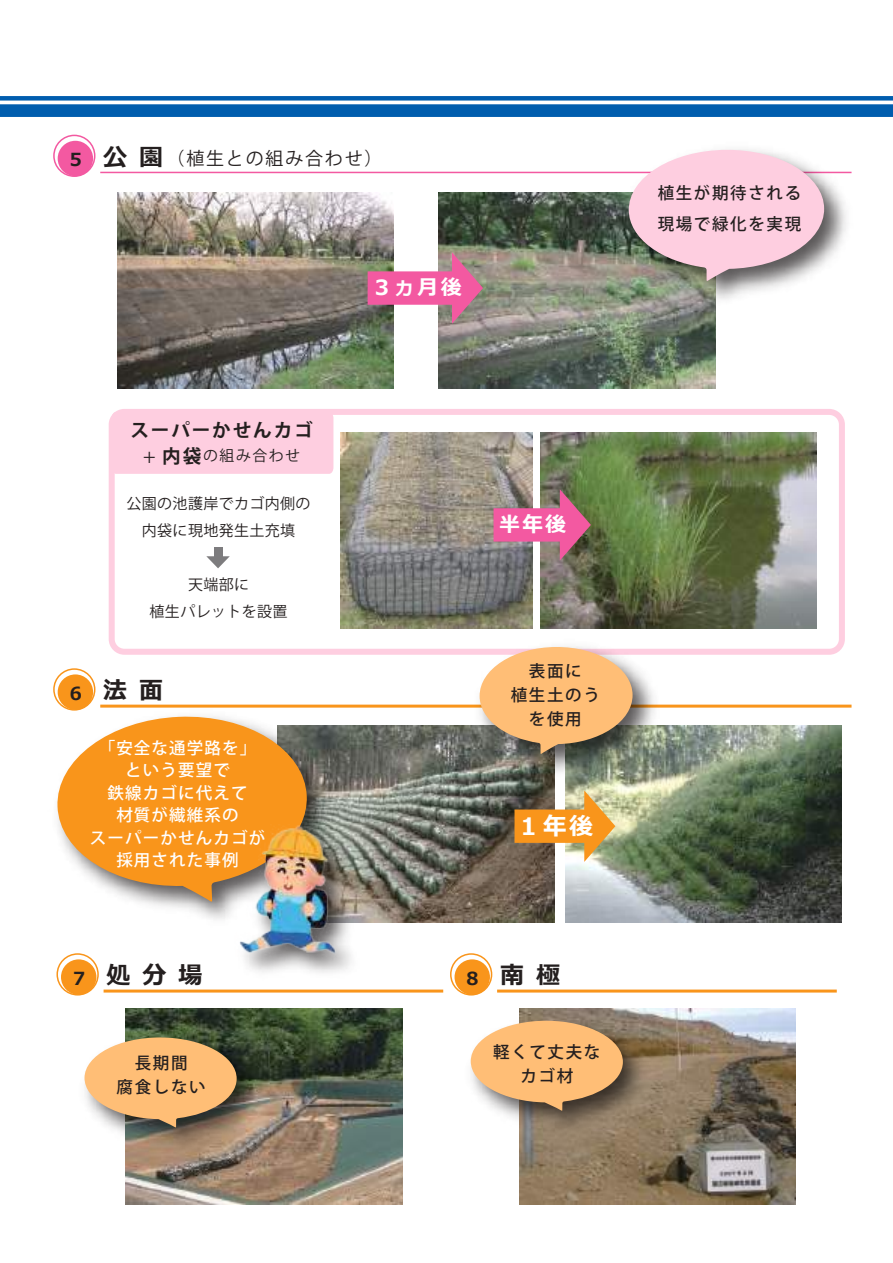
<style>
.page{position:relative;width:893px;height:1263px;background:#fff}
.page>*{position:absolute;margin:0;border:0;box-sizing:border-box;transform-origin:0 0}
.t1{font:700 24px "Meiryo";letter-spacing:.5em;color:#241f1f}
.t2{font:700 24px "Meiryo";color:#fff}
.t3{font:700 21px "Meiryo";letter-spacing:.1em;color:#fff}
.t4{font:700 18.6px "Koz Go Pro";letter-spacing:.1em;color:#241f1f}
.t5{font:18px "Koz Go Pro";letter-spacing:.1em;color:#241f1f}
.t6{font:500 16.5px/22.5px "Koz Go Pro";letter-spacing:.07em;color:#fff;text-align:center}
.t7{font:500 16.5px/24px "Koz Go Pro";letter-spacing:.1em;color:#241f1f;text-align:center}
.t8{font:15px/27px "Koz Go Pro";letter-spacing:.025em;color:#241f1f;text-align:center}
.t9{font:14.85px "Koz Go Pro";letter-spacing:.1em;color:#241f1f}
.s1{font-size:18px}
.s2{font-size:18.6px}
.s3{font-weight:700;font-size:18.6px}
</style>
<div class="page">
<img style="left:117px;top:192px;width:277px;height:197px">
<img style="left:439px;top:192px;width:276px;height:197px">
<img style="left:340px;top:433px;width:192px;height:196px">
<img style="left:540px;top:433px;width:277px;height:196px">
<img style="left:126px;top:1008px;width:276px;height:197px">
<img style="left:368px;top:726px;width:186px;height:196px">
<img style="left:565px;top:726px;width:277px;height:196px">
<img style="left:519px;top:1008px;width:277px;height:197px">
<div style="left:58px;top:674px;width:35px;height:36px;background:#f9951b;border-radius:50%"></div>
<div style="left:53px;top:668px;width:42px;height:43px;border:2px solid #f9951b;border-radius:50%"></div>
<hr style="left:100px;top:705px;width:751px;height:3px;background:#f9951b">
<div style="left:58px;top:141px;width:35px;height:35px;background:#f359a1;border-radius:50%"></div>
<div style="left:53px;top:135px;width:42px;height:42px;border:2px solid #f359a1;border-radius:50%"></div>
<hr style="left:100px;top:172px;width:751px;height:1px;background:#f359a1">
<div style="left:61px;top:959px;width:35px;height:36px;background:#f9951b;border-radius:50%"></div>
<div style="left:56px;top:953px;width:43px;height:42px;border:2px solid #f9951b;border-radius:50%"></div>
<hr style="left:104px;top:989px;width:339px;height:3px;background:#f9951b">
<div style="left:455px;top:959px;width:35px;height:36px;background:#f9951b;border-radius:50%"></div>
<div style="left:450px;top:953px;width:42px;height:42px;border:2px solid #f9951b;border-radius:50%"></div>
<hr style="left:497px;top:989px;width:340px;height:3px;background:#f9951b">
<svg style="left:514px;top:790px;width:101px;height:72px;background:#c99954"></svg>
<svg style="left:368px;top:252px;width:115px;height:72px"></svg>
<svg style="left:494px;top:489px;width:97px;height:72px;background:#b66e87"></svg>
<div style="left:116px;top:416px;width:217px;height:58px;background:#fecee0"></div>
<div style="left:109px;top:409px;width:736px;height:246px;border:6px solid #fecee0;border-radius:13px"></div>
<div style="left:214px;top:547px;width:8px;height:10px;background:#7d7c7e"></div>
<svg style="left:206px;top:556px;width:24px;height:12px"></svg>
<img style="left:617px;top:171px;width:235px;height:143px">
<svg style="left:628px;top:149px;width:196px;height:132px;background:#e6c4d0"></svg>
<img style="left:468px;top:646px;width:198px;height:141px">
<svg style="left:479px;top:647px;width:154px;height:107px;background:#e0b17d"></svg>
<img style="left:56px;top:705px;width:312px;height:281px">
<svg style="left:56px;top:714px;width:252px;height:188px;fill:#f9951b"></svg>
<img style="left:234px;top:825px;width:109px;height:132px">
<img style="left:470px;top:1009px;width:186px;height:135px">
<svg style="left:471px;top:1020px;width:152px;height:91px;background:#e2b27c"></svg>
<img style="left:113px;top:1025px;width:157px;height:135px">
<svg style="left:84px;top:1037px;width:153px;height:91px;background:#ddaf7a"></svg>
<div style="left:0;top:104px;width:893px;height:13px;background:#005dae"></div>
<div style="left:0;top:96px;width:893px;height:5px;background:#005dae"></div>
<h1 class="t1" style="left:67px;top:143px;width:98px"><span class="s1">５</span> 公園</h1>
<p class="t5" style="left:167px;top:146px;width:217px">（植生との組み合わせ）</p>
<p class="t3" style="left:371px;top:276px;width:92px">３ヵ月後</p>
<p class="t4" style="left:130px;top:419px;width:184px">スーパーかせんカゴ</p>
<p class="t9" style="left:143px;top:446px;width:158px"><span class="s2">+</span> <span class="s3">内袋</span>の組み合わせ</p>
<p class="t8" style="left:127px;top:490px;width:186px">公園の池護岸でカゴ内側の内袋に現地発生土充填</p>
<p class="t8" style="left:150px;top:571px;width:139px">天端部に<br>植生パレットを設置</p>
<h1 class="t1" style="left:67px;top:677px;width:98px"><span class="s1">６</span> 法面</h1>
<p class="t6" style="left:90px;top:737px;width:177px">「安全な通学路を」という要望で<br>鉄線カゴに代えて<br>材質が繊維系の<br>スーパーかせんカゴが採用された事例</p>
<p class="t3" style="left:499px;top:513px;width:69px">半年後</p>
<p class="t7" style="left:511px;top:660px;width:91px">表面に<br>植生土のうを使用</p>
<h1 class="t2" style="left:516px;top:813px;width:78px">１年後</h1>
<h1 class="t1" style="left:70px;top:962px;width:134px"><span class="s1">７</span> 処分場</h1>
<h1 class="t1" style="left:464px;top:962px;width:98px"><span class="s1">８</span> 南極</h1>
<p class="t7" style="left:117px;top:1052px;width:91px">長期間<br>腐食しない</p>
<p class="t7" style="left:493px;top:1040px;width:109px">軽くて丈夫なカゴ材</p>
<p class="t7" style="left:658px;top:178px;width:145px;line-height:31.5px;text-align:left">植生が期待される現場で緑化を実現</p>
</div>
